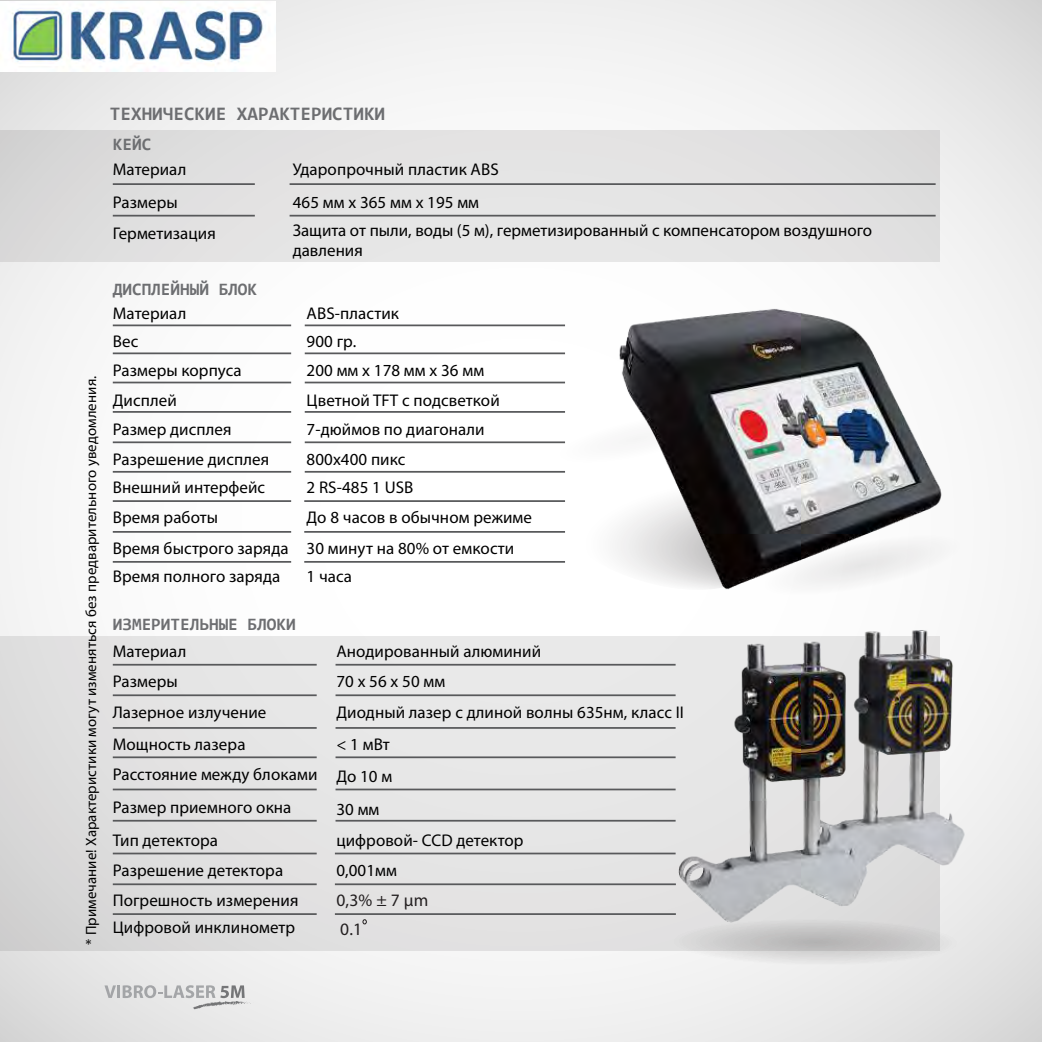
<style>
.page{position:relative;width:1042px;height:1042px;background:#fff}
.page>*{position:absolute;margin:0;border:0;box-sizing:border-box;transform-origin:0 0}
.t1{font:700 19.25px "Consolas";color:#6d6e71}
.t2{font:700 17.5px "Consolas";color:#6d6e71}
.t3{font:17.5px "Myriad";color:#231f20}
.t4{font:17.5px "Myriad Pro";color:#231f20}
.t5{font:16.97px/20.3px "Myriad Pro";letter-spacing:.005em;color:#000}
.t6{font:14.88px "Myriad Pro";letter-spacing:.005em;color:#000}
</style>
<div class="page">
<img style="left:0;top:0;width:1042px;height:1042px">
<svg style="left:629px;top:911px;width:372px;height:61px;background:#dbdbdb"></svg>
<hr style="left:113px;top:183px;width:142px;height:2px;background:#58595b">
<hr style="left:113px;top:352px;width:178px;height:2px;background:#58595b">
<hr style="left:305px;top:352px;width:260px;height:2px;background:#58595b">
<hr style="left:113px;top:324px;width:178px;height:2px;background:#58595b">
<hr style="left:305px;top:324px;width:260px;height:2px;background:#58595b">
<hr style="left:113px;top:382px;width:178px;height:1px;background:#58595b">
<hr style="left:305px;top:382px;width:260px;height:1px;background:#58595b">
<hr style="left:113px;top:411px;width:178px;height:2px;background:#58595b">
<hr style="left:305px;top:411px;width:260px;height:2px;background:#58595b">
<hr style="left:113px;top:441px;width:178px;height:2px;background:#58595b">
<hr style="left:305px;top:441px;width:260px;height:2px;background:#58595b">
<hr style="left:113px;top:471px;width:178px;height:2px;background:#58595b">
<hr style="left:305px;top:471px;width:260px;height:2px;background:#58595b">
<hr style="left:113px;top:500px;width:178px;height:2px;background:#58595b">
<hr style="left:304px;top:500px;width:261px;height:2px;background:#58595b">
<hr style="left:113px;top:561px;width:178px;height:2px;background:#58595b">
<hr style="left:304px;top:561px;width:261px;height:2px;background:#58595b">
<hr style="left:113px;top:531px;width:178px;height:2px;background:#58595b">
<hr style="left:304px;top:531px;width:261px;height:2px;background:#58595b">
<hr style="left:113px;top:694px;width:204px;height:2px;background:#58595b">
<hr style="left:335px;top:694px;width:340px;height:2px;background:#58595b">
<hr style="left:113px;top:664px;width:204px;height:1px;background:#58595b">
<hr style="left:335px;top:664px;width:340px;height:1px;background:#58595b">
<hr style="left:113px;top:727px;width:204px;height:2px;background:#58595b">
<hr style="left:335px;top:727px;width:340px;height:2px;background:#58595b">
<hr style="left:113px;top:756px;width:204px;height:2px;background:#58595b">
<hr style="left:335px;top:756px;width:340px;height:2px;background:#58595b">
<hr style="left:113px;top:788px;width:204px;height:2px;background:#58595b">
<hr style="left:335px;top:788px;width:340px;height:2px;background:#58595b">
<hr style="left:113px;top:820px;width:204px;height:1px;background:#58595b">
<hr style="left:335px;top:820px;width:340px;height:1px;background:#58595b">
<hr style="left:113px;top:852px;width:204px;height:2px;background:#58595b">
<hr style="left:335px;top:852px;width:340px;height:2px;background:#58595b">
<hr style="left:113px;top:883px;width:204px;height:2px;background:#58595b">
<hr style="left:335px;top:883px;width:341px;height:2px;background:#58595b">
<hr style="left:113px;top:913px;width:204px;height:2px;background:#58595b">
<hr style="left:335px;top:913px;width:341px;height:2px;background:#58595b">
<hr style="left:290px;top:183px;width:645px;height:2px;background:#58595b">
<hr style="left:113px;top:215px;width:142px;height:1px;background:#58595b">
<hr style="left:290px;top:215px;width:645px;height:1px;background:#58595b">
<svg style="left:362px;top:919px;width:5px;height:5px"></svg>
<img style="left:0;top:1px;width:276px;height:70px">
<p class="t6" style="left:82px;top:944px;width:570px;rotate:-90deg">* Примечание! Характеристики могут изменяться без предварительного уведомления.</p>
<p class="t1" style="left:110px;top:101px;width:277px">ТЕХНИЧЕСКИЕ ХАРАКТЕРИСТИКИ</p>
<p class="t2" style="left:113px;top:133px;width:40px">КЕЙС</p>
<p class="t5" style="left:113px;top:159px;width:75px">Материал</p>
<p class="t5" style="left:293px;top:159px;width:207px">Ударопрочный пластик ABS</p>
<p class="t5" style="left:113px;top:192px;width:66px">Размеры</p>
<p class="t5" style="left:293px;top:192px;width:188px">465 мм x 365 мм x 195 мм</p>
<p class="t5" style="left:113px;top:223px;width:105px">Герметизация</p>
<p class="t2" style="left:113px;top:278px;width:146px">ДИСПЛЕЙНЫЙ БЛОК</p>
<p class="t5" style="left:113px;top:331px;width:27px">Вес</p>
<p class="t5" style="left:307px;top:331px;width:51px">900 гр.</p>
<p class="t5" style="left:293px;top:220px;width:581px">Защита от пыли, воды (5 м), герметизированный с компенсатором воздушного давления</p>
<p class="t5" style="left:113px;top:303px;width:75px">Материал</p>
<p class="t5" style="left:307px;top:303px;width:94px">АBS-пластик</p>
<p class="t5" style="left:113px;top:360px;width:130px">Размеры корпуса</p>
<p class="t5" style="left:307px;top:360px;width:179px">200 мм x 178 мм x 36 мм</p>
<p class="t5" style="left:113px;top:390px;width:65px">Дисплей</p>
<p class="t5" style="left:307px;top:390px;width:195px">Цветной TFT с подсветкой</p>
<p class="t5" style="left:113px;top:419px;width:120px">Размер дисплея</p>
<p class="t5" style="left:307px;top:419px;width:179px">7-дюймов по диагонали</p>
<p class="t5" style="left:113px;top:449px;width:158px">Разрешение дисплея</p>
<p class="t5" style="left:307px;top:449px;width:100px">800x400 пикс</p>
<p class="t5" style="left:113px;top:477px;width:154px">Внешний интерфейс</p>
<p class="t5" style="left:307px;top:477px;width:108px">2 RS-485 1 USB</p>
<p class="t5" style="left:113px;top:507px;width:107px">Время работы</p>
<p class="t5" style="left:307px;top:507px;width:227px">До 8 часов в обычном режиме</p>
<p class="t5" style="left:113px;top:534px;width:403px;line-height:28.3px">Время быстрого заряда 30 минут на 80% от емкости<br>Время полного заряда</p>
<p class="t5" style="left:307px;top:566px;width:47px">1 часа</p>
<p class="t2" style="left:113px;top:613px;width:184px">ИЗМЕРИТЕЛЬНЫЕ БЛОКИ</p>
<p class="t5" style="left:113px;top:640px;width:75px">Материал</p>
<p class="t5" style="left:336px;top:640px;width:206px">Анодированный алюминий</p>
<p class="t5" style="left:113px;top:671px;width:66px">Размеры</p>
<p class="t5" style="left:336px;top:671px;width:110px">70 x 56 x 50 мм</p>
<p class="t5" style="left:113px;top:702px;width:155px">Лазерное излучение</p>
<p class="t5" style="left:336px;top:702px;width:349px">Диодный лазер с длиной волны 635нм, класс II</p>
<p class="t5" style="left:113px;top:728px;width:281px;line-height:30.8px;text-align:right">&lt; 1 мВт<br>Расстояние между блоками До 10 м</p>
<p class="t5" style="left:113px;top:797px;width:180px">Размер приемного окна</p>
<p class="t5" style="left:336px;top:799px;width:45px">30 мм</p>
<p class="t5" style="left:113px;top:829px;width:107px">Тип детектора</p>
<p class="t5" style="left:336px;top:829px;width:189px">цифровой- CCD детектор</p>
<p class="t5" style="left:113px;top:859px;width:172px">Разрешение детектора</p>
<p class="t5" style="left:113px;top:733px;width:134px">Мощность лазера</p>
<p class="t5" style="left:336px;top:859px;width:62px">0,001мм</p>
<p class="t5" style="left:113px;top:890px;width:187px">Погрешность измерения</p>
<p class="t3" style="left:336px;top:889px;width:93px">0,3% ± 7 μm</p>
<p class="t5" style="left:113px;top:917px;width:184px">Цифровой инклинометр</p>
<p class="t4" style="left:340px;top:918px;width:23px">0.1</p>
</div>
